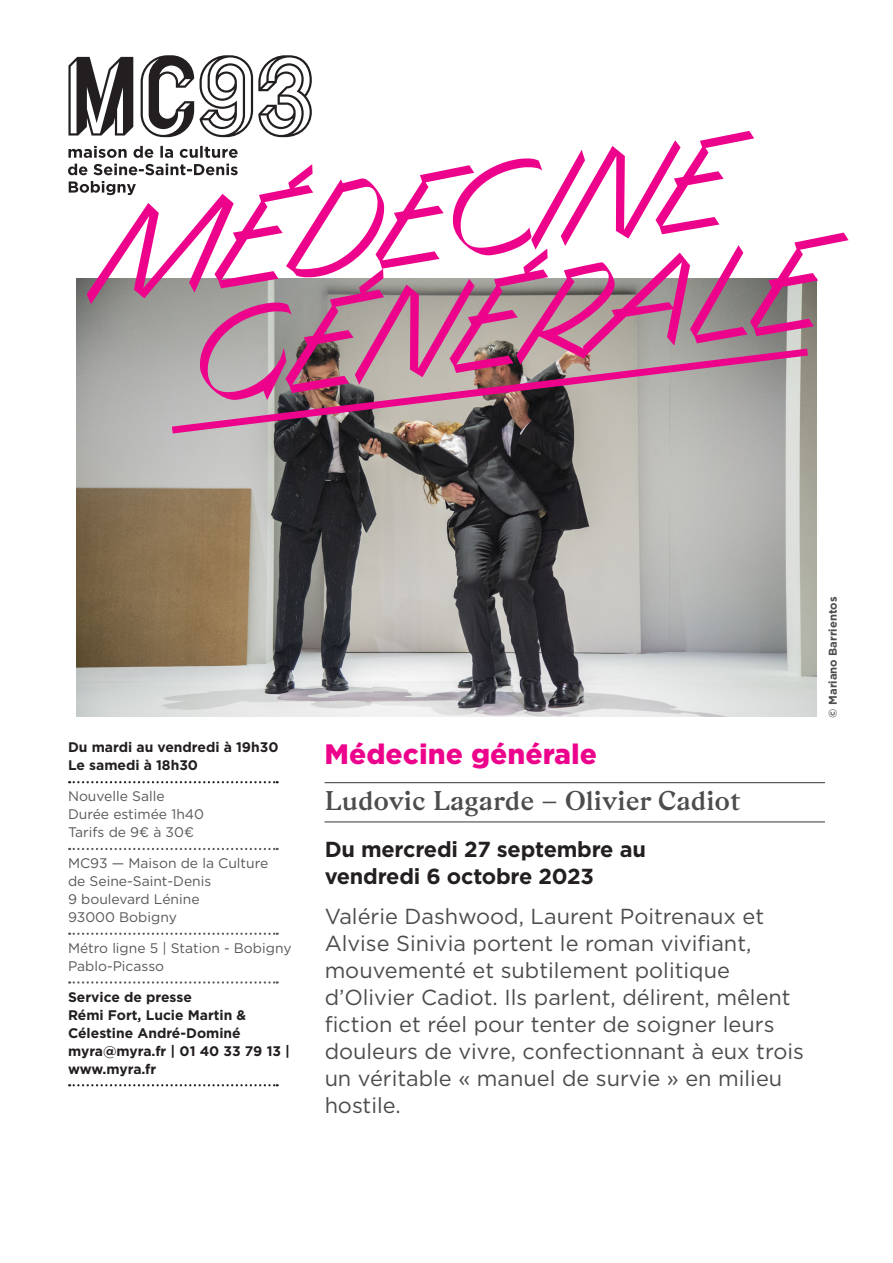
<style>
.page{position:relative;width:893px;height:1263px;background:#fff}
.page>*{position:absolute;margin:0;border:0;box-sizing:border-box;transform-origin:0 0}
.titre1_PVC_inter{font:112.5px/112.5px "PVC Express";color:#ed028c}
.t1{font:600 27px "Gza";color:#4b4c4d}
.t2{font:900 27px "Gotham S Sm";color:#ed028c}
.t3{font:21.75px/27px "Gotham";color:#4b4c4d}
.t4{font:700 21.75px/27px "Gotham";letter-spacing:-.01em;color:#231f20}
.t5{font:13.8px/18px "Gotham";color:#57585a}
.t6{font:700 13.8px/18px "Gotham";color:#231f20}
.crédit{font:700 11.25px "Gotham";color:#4b4c4d}
</style>
<div class="page">
<hr style="left:325px;top:821px;width:500px;height:1px;background:#4b4c4d">
<hr style="left:325px;top:782px;width:500px;height:1px;background:#4b4c4d">
<svg style="left:69px;top:781px;width:209px;height:2px"></svg>
<svg style="left:69px;top:848px;width:209px;height:2px"></svg>
<svg style="left:69px;top:933px;width:209px;height:2px"></svg>
<svg style="left:69px;top:981px;width:209px;height:3px"></svg>
<svg style="left:69px;top:1084px;width:209px;height:2px"></svg>
<img style="left:77px;top:279px;width:739px;height:437px">
<svg style="left:68px;top:55px;width:244px;height:140px"></svg>
<svg style="left:165px;top:344px;width:650px;height:94px;background:#a28d91"></svg>
<p class="titre1_PVC_inter" style="left:144px;top:201px;width:641px;text-indent:-80px;rotate:-7deg">MÉDECINE<br>GÉNÉRALE</p>
<p class="t6" style="left:68px;top:738px;width:212px">Du mardi au vendredi à 19h30<br>Le samedi à 18h30</p>
<p class="t5" style="left:68px;top:787px;width:138px">Nouvelle Salle<br>Durée estimée 1h40<br>Tarifs de 9€ à 30€</p>
<p class="t5" style="left:68px;top:854px;width:202px">MC93 — Maison de la Culture de Seine-Saint-Denis<br>9 boulevard Lénine<br>93000 Bobigny</p>
<p class="t5" style="left:68px;top:938px;width:225px">Métro ligne 5 | Station - Bobigny<br>Pablo-Picasso</p>
<p class="t6" style="left:68px;top:987px;width:224px">Service de presse<br>Rémi Fort, Lucie Martin &amp;<br>Célestine André-Dominé myra@myra.fr | 01 40 33 79 13 | www.myra.fr</p>
<p class="t2" style="left:325px;top:735px;width:274px">Médecine générale</p>
<p class="t1" style="left:325px;top:782px;width:417px">Ludovic Lagarde – Olivier Cadiot</p>
<p class="t4" style="left:325px;top:836px;width:323px">Du mercredi 27 septembre au vendredi 6 octobre 2023</p>
<p class="t3" style="left:325px;top:902px;width:481px">Valérie Dashwood, Laurent Poitrenaux et Alvise Sinivia portent le roman vivifiant, mouvementé et subtilement politique d’Olivier Cadiot. Ils parlent, délirent, mêlent fiction et réel pour tenter de soigner leurs douleurs de vivre, confectionnant à eux trois un véritable « manuel de survie » en milieu hostile.</p>
<p class="crédit" style="left:825px;top:718px;width:122px;rotate:-90deg">© Mariano Barrientos</p>
</div>
